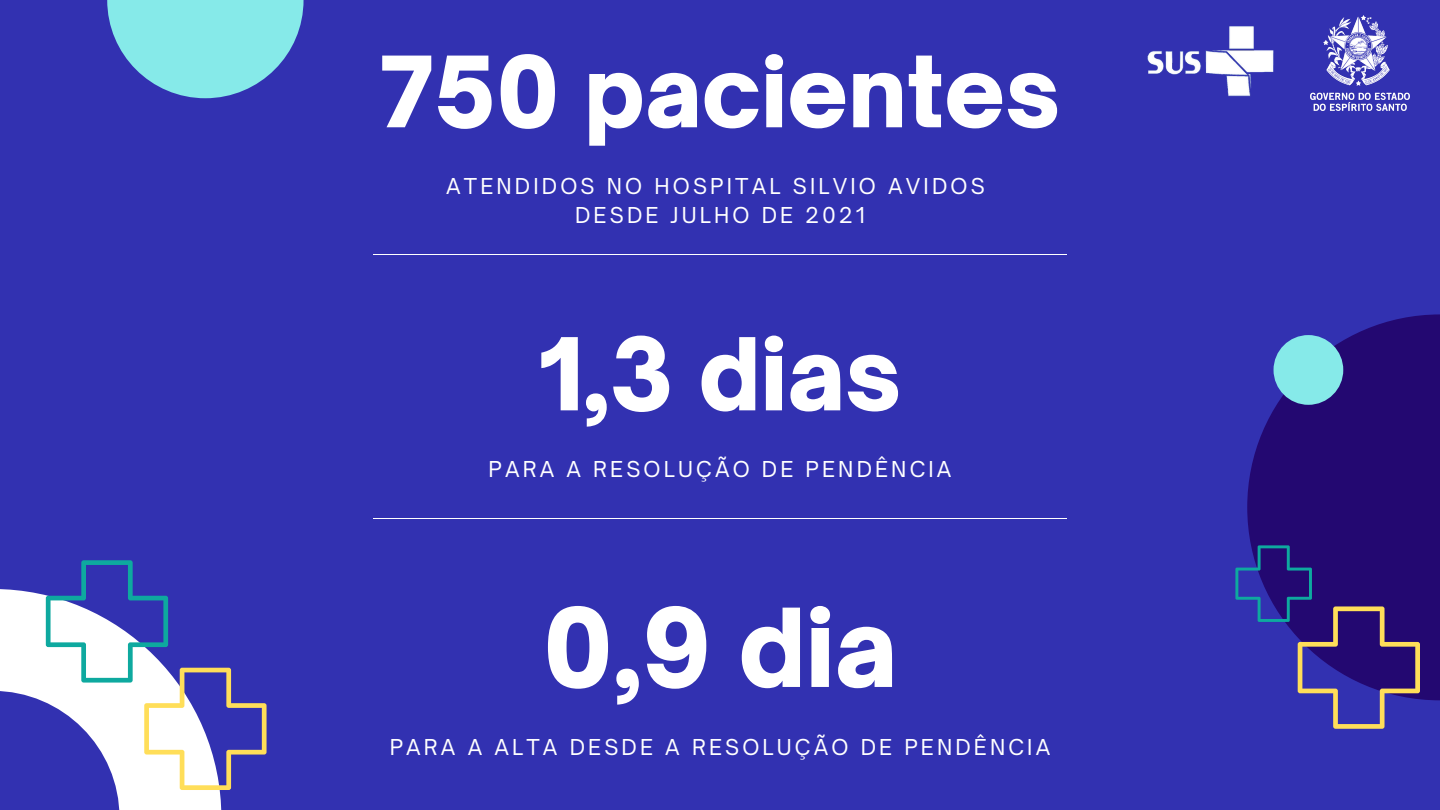
<style>
.page{position:relative;width:1440px;height:810px;background:#3231b1}
.page>*{position:absolute;margin:0;border:0;box-sizing:border-box;transform-origin:0 0}
.t1{font:900 104px "Open Sauce One";color:#fff}
.t2{font:900 96px "Open Sauce One";color:#fff}
.t3{font:900 94px "Open Sauce One";color:#fff}
.t4{font:21px "Open Sauce One";letter-spacing:.15em;color:#fff}
</style>
<div class="page">
<hr style="left:373px;top:519px;width:694px;height:1px;background:#fff">
<svg style="left:1247px;top:314px;width:193px;height:386px;background:#250e7a"></svg>
<svg style="left:107px;top:0;width:197px;height:98px"></svg>
<svg style="left:0;top:589px;width:221px;height:221px"></svg>
<div style="left:1274px;top:335px;width:69px;height:70px;background:#86eae9;border-radius:50%"></div>
<hr style="left:373px;top:254px;width:694px;height:1px;background:#fff">
<img style="left:1147px;top:26px;width:127px;height:71px">
<img style="left:1310px;top:16px;width:99px;height:94px">
<svg style="left:1235px;top:545px;width:185px;height:184px"></svg>
<svg style="left:46px;top:560px;width:221px;height:230px"></svg>
<p class="t3" style="left:380px;top:33px;width:682px">750 pacientes</p>
<p class="t4" style="left:446px;top:173px;width:540px">ATENDIDOS NO HOSPITAL SILVIO AVIDOS</p>
<p class="t4" style="left:575px;top:202px;width:291px">DESDE JULHO DE 2021</p>
<p class="t2" style="left:539px;top:314px;width:364px">1,3 dias</p>
<p class="t4" style="left:488px;top:456px;width:465px">PARA A RESOLUÇÃO DE PENDÊNCIA</p>
<p class="t1" style="left:543px;top:583px;width:356px">0,9 dia</p>
<p class="t4" style="left:390px;top:734px;width:662px">PARA A ALTA DESDE A RESOLUÇÃO DE PENDÊNCIA</p>
</div>
